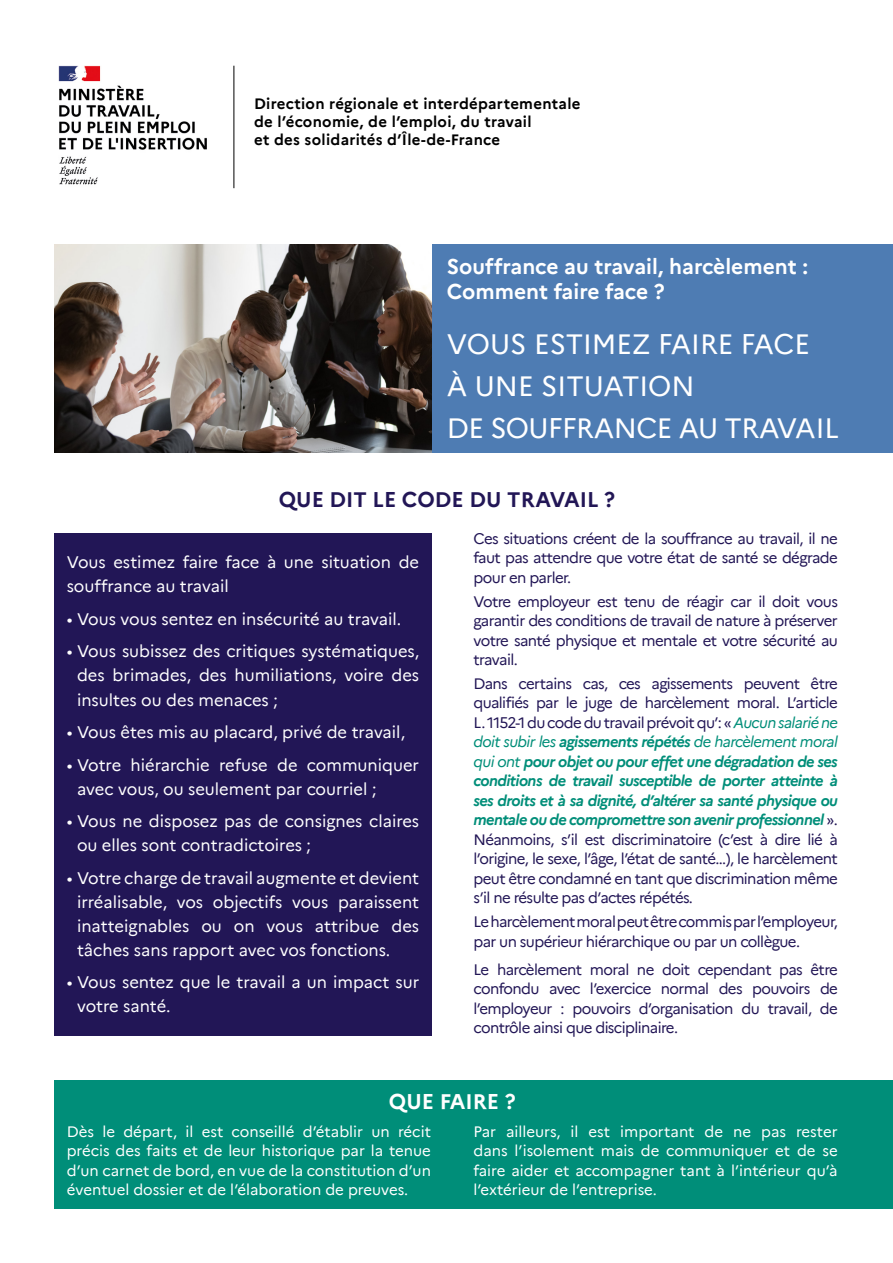
<style>
.page{position:relative;width:893px;height:1263px;background:#fff}
.page>*{position:absolute;margin:0;border:0;box-sizing:border-box;transform-origin:0 0}
.t1{font:27.75px/42px "Marianne";letter-spacing:-.005em;color:#fff}
.t2{font:700 21px/25.2px "Marianne";color:#fff}
.t3{font:700 21px "Marianne";color:#221656}
.t4{font:16.5px/24px "Marianne";color:#fff}
.t5{font:15px/19.5px "Marianne";letter-spacing:-.04em;color:#221656;text-align:justify}
.t6{font:15px/19.5px "Marianne";color:#fff;text-align:justify}
.t7{font:700 15px/18px "Marianne";letter-spacing:.02em;color:#000}
.s1{font-style:italic;color:#008e79}
.s2{font-weight:700;font-style:italic;color:#008e79}
</style>
<div class="page">
<div style="left:54px;top:244px;width:839px;height:209px;background:#4e7cb3"></div>
<div style="left:54px;top:1080px;width:839px;height:129px;background:#008e79"></div>
<div style="left:54px;top:533px;width:378px;height:502px;background:#221656"></div>
<img style="left:54px;top:244px;width:378px;height:209px">
<img style="left:58px;top:65px;width:149px;height:120px">
<hr style="left:234px;top:66px;width:1px;height:122px;background:#000">
<p class="t7" style="left:254px;top:93px;width:328px">Direction régionale et interdépartementale de l’économie, de l’emploi, du travail<br>et des solidarités d’Île-de-France</p>
<h2 class="t2" style="left:447px;top:252px;width:363px">Souffrance au travail, harcèlement :<br>Comment faire face ?</h2>
<h1 class="t1" style="left:447px;top:320px;width:394px">VOUS ESTIMEZ FAIRE FACE<br>À UNE SITUATION<br>DE SOUFFRANCE AU TRAVAIL</h1>
<h2 class="t3" style="left:279px;top:483px;width:338px">QUE DIT LE CODE DU TRAVAIL ?</h2>
<p class="t5" style="left:473px;top:528px;width:366px">Ces situations créent de la souffrance au travail, il ne faut pas attendre que votre état de santé se dégrade pour en parler.</p>
<p class="t5" style="left:473px;top:590px;width:366px">Votre employeur est tenu de réagir car il doit vous garantir des conditions de travail de nature à préserver votre santé physique et mentale et votre sécurité au travail.</p>
<p class="t5" style="left:473px;top:673px;width:366px">Dans certains cas, ces agissements peuvent être qualifiés par le juge de harcèlement moral. L’article L. 1152-1 du code du travail prévoit qu’: « <span class="s1">Aucun salarié ne doit subir les</span> <span class="s2">agissements répétés</span> <span class="s1">de harcèlement moral qui ont</span> <span class="s2">pour objet ou pour effet une dégradation de ses conditions de travail susceptible de porter atteinte à ses droits et à sa dignité, d’altérer sa santé physique ou mentale ou de compromettre son avenir professionnel</span> ».<br>Néanmoins, s’il est discriminatoire (c’est à dire lié à l’origine, le sexe, l’âge, l’état de santé...), le harcèlement peut être condamné en tant que discrimination même s’il ne résulte pas d’actes répétés.</p>
<p class="t5" style="left:473px;top:911px;width:366px">Le harcèlement moral peut être commis par l’employeur, par un supérieur hiérarchique ou par un collègue.</p>
<p class="t5" style="left:473px;top:958px;width:366px">Le harcèlement moral ne doit cependant pas être confondu avec l’exercice normal des pouvoirs de l’employeur : pouvoirs d’organisation du travail, de contrôle ainsi que disciplinaire.</p>
<p class="t4" style="left:67px;top:549px;width:354px">Vous estimez faire face à une situation de souffrance au travail</p>
<p class="t4" style="left:67px;top:606px;width:336px">• Vous vous sentez en insécurité au travail.</p>
<p class="t4" style="left:77px;top:638px;width:344px;text-align:justify;text-indent:-10px">• Vous subissez des critiques systématiques, des brimades, des humiliations, voire des insultes ou des menaces ;</p>
<p class="t4" style="left:67px;top:719px;width:340px">• Vous êtes mis au placard, privé de travail,</p>
<p class="t4" style="left:77px;top:751px;width:344px;text-indent:-10px">• Votre hiérarchie refuse de communiquer avec vous, ou seulement par courriel ;</p>
<p class="t4" style="left:77px;top:808px;width:344px;text-indent:-10px">• Vous ne disposez pas de consignes claires ou elles sont contradictoires ;</p>
<p class="t4" style="left:77px;top:864px;width:344px;text-align:justify;text-indent:-10px">• Votre charge de travail augmente et devient irréalisable, vos objectifs vous paraissent inatteignables ou on vous attribue des tâches sans rapport avec vos fonctions.</p>
<p class="t4" style="left:77px;top:969px;width:344px;text-indent:-10px">• Vous sentez que le travail a un impact sur votre santé.</p>
<h2 class="t2" style="left:389px;top:1087px;width:128px">QUE FAIRE ?</h2>
<p class="t6" style="left:67px;top:1120px;width:366px">Dès le départ, il est conseillé d’établir un récit précis des faits et de leur historique par la tenue d’un carnet de bord, en vue de la constitution d’un éventuel dossier et de l’élaboration de preuves.</p>
<p class="t6" style="left:473px;top:1120px;width:366px">Par ailleurs, il est important de ne pas rester dans l’isolement mais de communiquer et de se faire aider et accompagner tant à l’intérieur qu’à l’extérieur de l’entreprise.</p>
</div>
